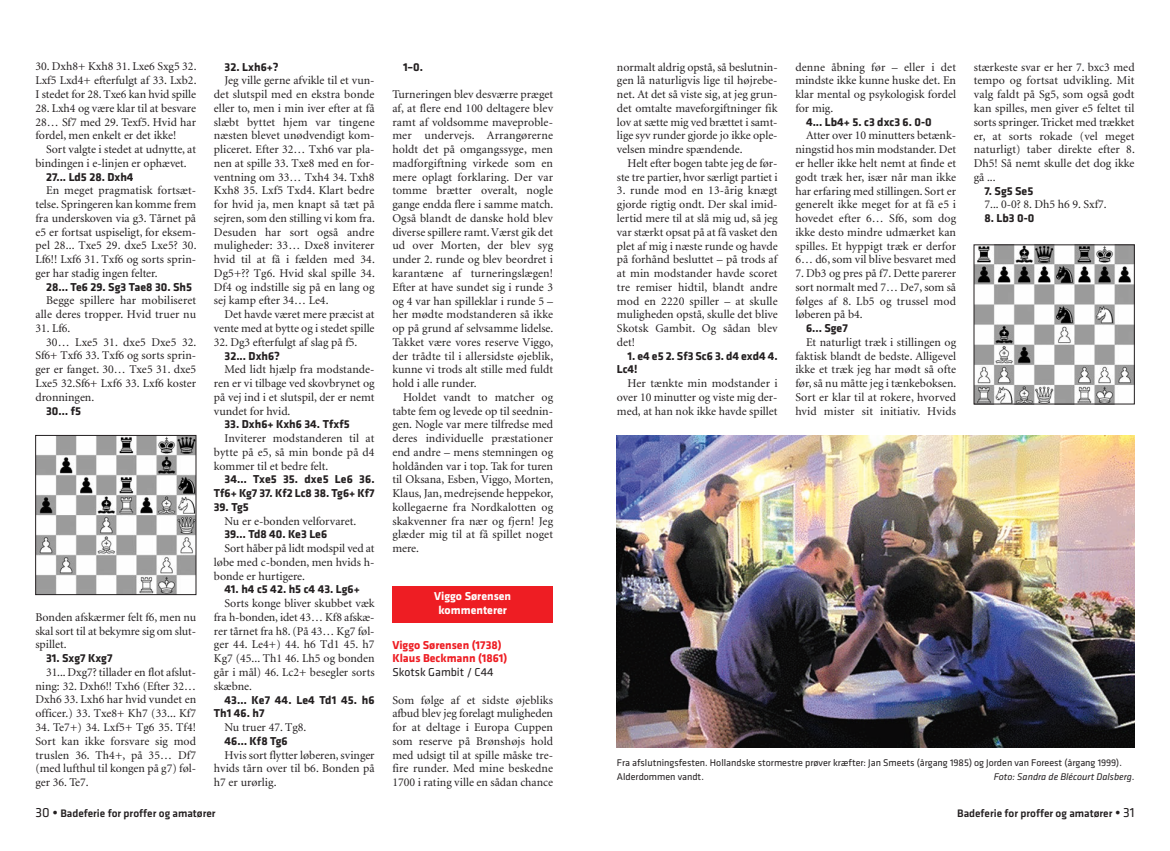
<style>
.page{position:relative;width:1170px;height:851px;background:#fff}
.page>*{position:absolute;margin:0;border:0;box-sizing:border-box;transform-origin:0 0}
.t1{font:11.88px/13.8px "Minion";color:#231f20;text-align:justify}
.t2{font:700 11.88px/13.8px "Klavika";color:#231f20}
.t3{font:700 11.88px/13.8px "Klavika";color:#ee1d23}
.t4{font:700 11.88px/13.8px "Klavika";color:#fff;text-align:center}
.t5{font:11.88px "Klavika";color:#231f20}
.t6{font:500 11.25px "Klavika";color:#231f20}
.t7{font:10px/13.8px "Klavika";color:#231f20}
.t8{font:italic 10px "Klavika";color:#231f20}
.s1{font-weight:400;font-size:13.75px}
.s2{font-weight:700;font-size:13.75px}
</style>
<div class="page">
<img style="left:37px;top:437px;width:157px;height:155px">
<div style="left:35px;top:435px;width:161px;height:159px;border:1px solid #231f20"></div>
<div style="left:392px;top:586px;width:161px;height:36px;background:#ee1d23"></div>
<img style="left:617px;top:435px;width:517px;height:312px">
<img style="left:975px;top:246px;width:157px;height:156px">
<p class="t1" style="left:35px;top:61px;width:162px">30. Dxh8+ Kxh8 31. Lxe6 Sxg5 32.<br>Lxf5 Lxd4+ efterfulgt af 33. Lxb2.<br>I stedet for 28. Txe6 kan hvid spille</p>
<p class="t1" style="left:35px;top:102px;width:162px">28. Lxh4 og være klar til at besvare 28… Sf7 med 29. Texf5. Hvid har fordel, men enkelt er det ikke!</p>
<p class="t1" style="left:35px;top:143px;width:162px;text-indent:11px">Sort valgte i stedet at udnytte, at bindingen i e-linjen er ophævet.</p>
<p class="t2" style="left:46px;top:171px;width:89px">27... Ld5 28. Dxh4</p>
<p class="t1" style="left:35px;top:184px;width:162px;text-indent:11px">En meget pragmatisk fortsæt&shy;telse. Springeren kan komme frem fra underskoven via g3. Tårnet på e5 er fortsat uspiseligt, for eksem&shy;pel 28... Txe5 29. dxe5 Lxe5? 30.<br>Lf6!! Lxf6 31. Txf6 og sorts sprin&shy;ger har stadig ingen felter.</p>
<p class="t2" style="left:46px;top:281px;width:147px">28… Te6 29. Sg3 Tae8 30. Sh5</p>
<p class="t1" style="left:35px;top:294px;width:162px;text-align:right">Begge spillere har mobiliseret alle deres tropper. Hvid truer nu</p>
<p class="t1" style="left:35px;top:322px;width:36px">31. Lf6.</p>
<p class="t1" style="left:46px;top:336px;width:152px">30… Lxe5 31. dxe5 Dxe5 32.</p>
<p class="t1" style="left:35px;top:349px;width:162px">Sf6+ Txf6 33. Txf6 og sorts sprin-</p>
<p class="t1" style="left:35px;top:363px;width:162px">ger er fanget. 30… Txe5 31. dxe5</p>
<p class="t1" style="left:35px;top:377px;width:162px">Lxe5 32.Sf6+ Lxf6 33. Lxf6 koster</p>
<p class="t1" style="left:35px;top:391px;width:60px">dronningen.</p>
<p class="t2" style="left:46px;top:405px;width:36px">30… f5</p>
<p class="t1" style="left:35px;top:611px;width:162px">Bonden afskærmer felt f6, men nu skal sort til at bekymre sig om slut&shy;spillet.</p>
<p class="t2" style="left:46px;top:652px;width:68px">31. Sxg7 Kxg7</p>
<p class="t1" style="left:35px;top:666px;width:162px;text-indent:11px">31... Dxg7? tillader en flot afslut&shy;ning: 32. Dxh6!! Txh6 (Efter 32… Dxh6 33. Lxh6 har hvid vundet en officer.) 33. Txe8+ Kh7 (33... Kf7</p>
<p class="t1" style="left:35px;top:721px;width:162px">34. Te7+) 34. Lxf5+ Tg6 35. Tf4!<br>Sort kan ikke forsvare sig mod truslen 36. Th4+, på 35… Df7 (med lufthul til kongen på g7) føl&shy;ger 36. Te7.</p>
<p class="t2" style="left:224px;top:61px;width:56px">32. Lxh6+?</p>
<p class="t1" style="left:214px;top:75px;width:163px;text-indent:11px">Jeg ville gerne afvikle til et vun&shy;det slutspil med en ekstra bonde eller to, men i min iver efter at få slæbt byttet hjem var tingene næsten blevet unødvendigt kom&shy;pliceret. Efter 32… Txh6 var pla&shy;nen at spille 33. Txe8 med en for&shy;ventning om 33… Txh4 34. Txh8<br>Kxh8 35. Lxf5 Txd4. Klart bedre for hvid ja, men knapt så tæt på sejren, som den stilling vi kom fra.<br>Desuden har sort også andre muligheder: 33… Dxe8 inviterer hvid til at få i fælden med 34.<br>Dg5+?? Tg6. Hvid skal spille 34.<br>Df4 og indstille sig på en lang og sej kamp efter 34… Le4.</p>
<p class="t1" style="left:214px;top:308px;width:162px;text-align:right">Det havde været mere præcist at vente med at bytte og i stedet spille</p>
<p class="t1" style="left:214px;top:336px;width:145px">32. Dg3 efterfulgt af slag på f5.</p>
<p class="t2" style="left:224px;top:350px;width:57px">32... Dxh6?</p>
<p class="t1" style="left:214px;top:363px;width:162px;text-indent:11px">Med lidt hjælp fra modstande&shy;ren er vi tilbage ved skovbrynet og på vej ind i et slutspil, der er nemt vundet for hvid.</p>
<p class="t2" style="left:224px;top:418px;width:127px">33. Dxh6+ Kxh6 34. Tfxf5</p>
<p class="t1" style="left:214px;top:432px;width:162px;text-indent:11px">Inviterer modstanderen til at bytte på e5, så min bonde på d4 kommer til et bedre felt.</p>
<p class="t2" style="left:214px;top:473px;width:162px;text-align:right">34… Txe5 35. dxe5 Le6 36.<br>Tf6+ Kg7 37. Kf2 Lc8 38. Tg6+ Kf7</p>
<p class="t2" style="left:214px;top:501px;width:36px">39. Tg5</p>
<p class="t1" style="left:224px;top:515px;width:133px">Nu er e-bonden velforvaret.</p>
<p class="t2" style="left:224px;top:528px;width:104px">39… Td8 40. Ke3 Le6</p>
<p class="t1" style="left:214px;top:542px;width:162px;text-indent:11px">Sort håber på lidt modspil ved at løbe med c-bonden, men hvids h&shy;bonde er hurtigere.</p>
<p class="t2" style="left:224px;top:583px;width:137px">41. h4 c5 42. h5 c4 43. Lg6+</p>
<p class="t1" style="left:214px;top:597px;width:162px;text-indent:11px">Sorts konge bliver skubbet væk fra h-bonden, idet 43… Kf8 afskæ&shy;rer tårnet fra h8. (På 43… Kg7 føl&shy;ger 44. Le4+) 44. h6 Td1 45. h7<br>Kg7 (45... Th1 46. Lh5 og bonden går i mål) 46. Lc2+ besegler sorts skæbne.</p>
<p class="t2" style="left:214px;top:693px;width:162px;text-indent:11px">43… Ke7 44. Le4 Td1 45. h6<br>Th1 46. h7</p>
<p class="t1" style="left:224px;top:721px;width:83px">Nu truer 47. Tg8.</p>
<p class="t2" style="left:224px;top:735px;width:65px">46… Kf8 Tg6</p>
<p class="t1" style="left:214px;top:748px;width:162px;text-indent:11px">Hvis sort flytter løberen, svinger hvids tårn over til b6. Bonden på h7 er urørlig.</p>
<p class="t2" style="left:403px;top:61px;width:22px">1–0.</p>
<p class="t1" style="left:392px;top:88px;width:162px">Turneringen blev desværre præget af, at flere end 100 deltagere blev ramt af voldsomme maveproble&shy;mer undervejs. Arrangørerne holdt det på omgangssyge, men madforgiftning virkede som en mere oplagt forklaring. Der var tomme brætter overalt, nogle gange endda flere i samme match.<br>Også blandt de danske hold blev diverse spillere ramt. Værst gik det ud over Morten, der blev syg under 2. runde og blev beordret i karantæne af turneringslægen!<br>Efter at have sundet sig i runde 3 og 4 var han spilleklar i runde 5 – her mødte modstanderen så ikke op på grund af selvsamme lidelse.<br>Takket være vores reserve Viggo, der trådte til i allersidste øjeblik, kunne vi trods alt stille med fuldt hold i alle runder.</p>
<p class="t1" style="left:392px;top:391px;width:163px;text-indent:11px">Holdet vandt to matcher og tabte fem og levede op til seednin&shy;gen. Nogle var mere tilfredse med deres individuelle præstationer end andre – mens stemningen og holdånden var i top. Tak for turen til Oksana, Esben, Viggo, Morten, Klaus, Jan, medrejsende heppekor, kollegaerne fra Nordkalotten og skakvenner fra nær og fjern! Jeg glæder mig til at få spillet noget mere.</p>
<p class="t4" style="left:434px;top:590px;width:78px">Viggo Sørensen kommenterer</p>
<p class="t3" style="left:392px;top:638px;width:117px">Viggo Sørensen (1738)<br>Klaus Beckmann (1861)</p>
<p class="t5" style="left:392px;top:668px;width:103px">Skotsk Gambit / C44</p>
<p class="t1" style="left:392px;top:693px;width:162px">Som følge af et sidste øjebliks afbud blev jeg forelagt muligheden for at deltage i Europa Cuppen som reserve på Brønshøjs hold med udsigt til at spille måske tre&shy;fire runder. Med mine beskedne 1700 i rating ville en sådan chance</p>
<p class="t1" style="left:617px;top:61px;width:162px">normalt aldrig opstå, så beslutnin&shy;gen lå naturligvis lige til højrebe&shy;net. At det så viste sig, at jeg grun&shy;det omtalte maveforgiftninger fik lov at sætte mig ved brættet i samt&shy;lige syv runder gjorde jo ikke ople&shy;velsen mindre spændende.</p>
<p class="t1" style="left:617px;top:157px;width:162px;text-align:right">Helt efter bogen tabte jeg de før&shy;ste tre partier, hvor særligt partiet i</p>
<p class="t1" style="left:617px;top:185px;width:162px">3. runde mod en 13-årig knægt gjorde rigtig ondt. Der skal imid&shy;lertid mere til at slå mig ud, så jeg var stærkt opsat på at få vasket den plet af mig i næste runde og havde på forhånd besluttet – på trods af at min modstander havde scoret tre remiser hidtil, blandt andre mod en 2220 spiller – at skulle muligheden opstå, skulle det blive Skotsk Gambit. Og sådan blev det!</p>
<p class="t2" style="left:617px;top:350px;width:162px;text-indent:11px">1. e4 e5 2. Sf3 Sc6 3. d4 exd4 4.<br>Lc4!</p>
<p class="t1" style="left:617px;top:377px;width:162px;text-indent:11px">Her tænkte min modstander i over 10 minutter og viste mig der&shy;med, at han nok ikke havde spillet</p>
<p class="t1" style="left:795px;top:61px;width:162px">denne åbning før – eller i det mindste ikke kunne huske det. En klar mental og psykologisk fordel for mig.</p>
<p class="t2" style="left:806px;top:116px;width:127px">4... Lb4+ 5. c3 dxc3 6. 0-0</p>
<p class="t1" style="left:795px;top:130px;width:162px;text-indent:11px">Atter over 10 minutters betænk&shy;ningstid hos min modstander. Det er heller ikke helt nemt at finde et godt træk her, især når man ikke har erfaring med stillingen. Sort er generelt ikke meget for at få e5 i hovedet efter 6… Sf6, som dog ikke desto mindre udmærket kan spilles. Et hyppigt træk er derfor 6… d6, som vil blive besvaret med</p>
<p class="t1" style="left:795px;top:267px;width:162px">7. Db3 og pres på f7. Dette parerer sort normalt med 7… De7, som så følges af 8. Lb5 og trussel mod løberen på b4.</p>
<p class="t2" style="left:806px;top:322px;width:43px">6... Sge7</p>
<p class="t1" style="left:795px;top:336px;width:162px;text-indent:11px">Et naturligt træk i stillingen og faktisk blandt de bedste. Alligevel ikke et træk jeg har mødt så ofte før, så nu måtte jeg i tænkeboksen.<br>Sort er klar til at rokere, hvorved hvid mister sit initiativ. Hvids</p>
<p class="t1" style="left:973px;top:61px;width:162px">stærkeste svar er her 7. bxc3 med tempo og fortsat udvikling. Mit valg faldt på Sg5, som også godt kan spilles, men giver e5 feltet til sorts springer. Tricket med trækket er, at sorts rokade (vel meget naturligt) taber direkte efter 8.<br>Dh5! Så nemt skulle det dog ikke gå ...</p>
<p class="t2" style="left:984px;top:185px;width:50px">7. Sg5 Se5</p>
<p class="t1" style="left:984px;top:198px;width:124px">7... 0-0? 8. Dh5 h6 9. Sxf7.</p>
<p class="t2" style="left:984px;top:212px;width:51px">8. Lb3 0-0</p>
<p class="t7" style="left:617px;top:756px;width:506px">Fra afslutningsfesten. Hollandske stormestre prøver kræfter: Jan Smeets (årgang 1985) og Jorden van Foreest (årgang 1999).<br>Alderdommen vandt.</p>
<p class="t8" style="left:993px;top:772px;width:142px">Foto: Sandra de Blécourt Dalsberg.</p>
<p class="t6" style="left:35px;top:809px;width:182px"><span class="s1">30</span> <span class="s2">•</span> Badeferie for proffer og amatører</p>
<p class="t6" style="left:957px;top:809px;width:179px">Badeferie for proffer og amatører <span class="s2">•</span> <span class="s1">31</span></p>
</div>
